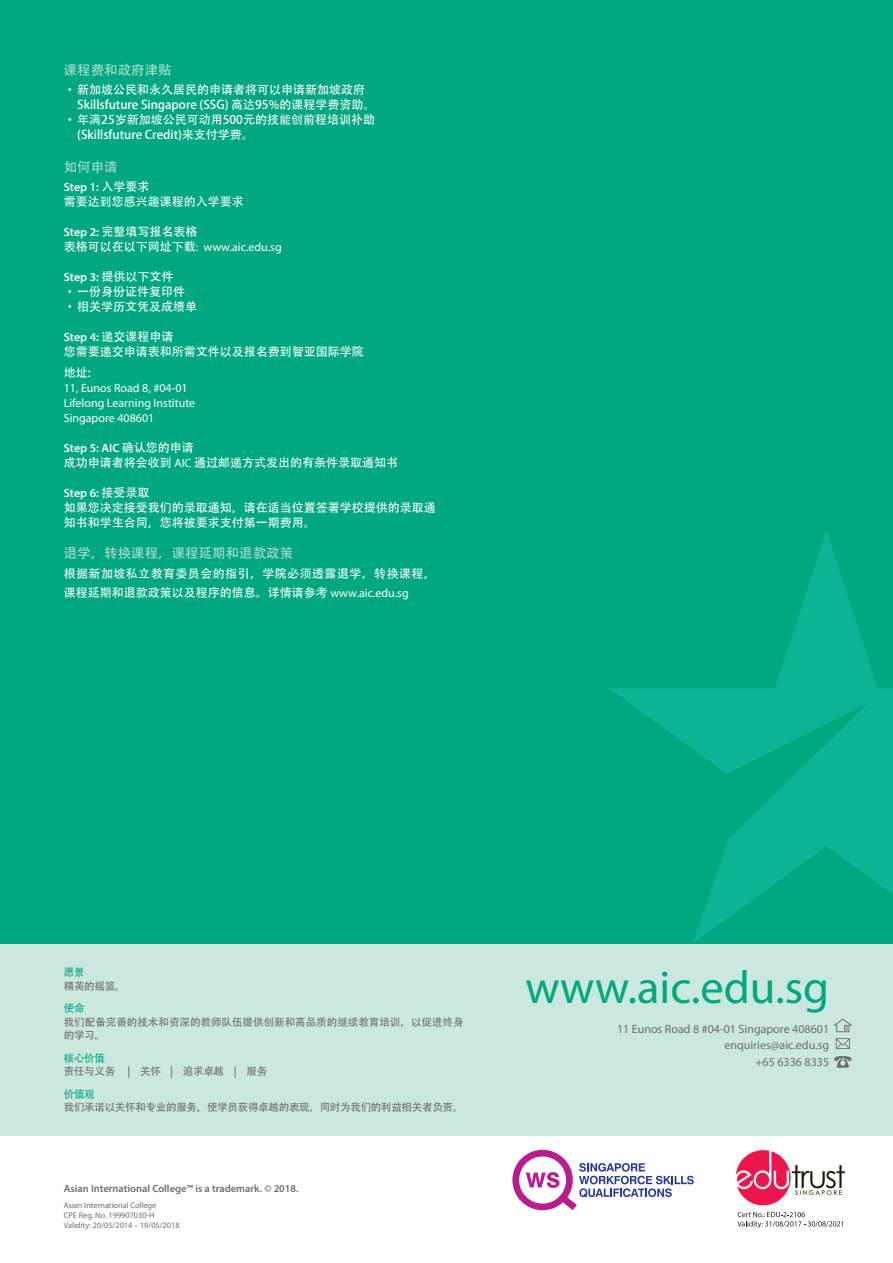
<style>
.page{position:relative;width:893px;height:1263px;background:#fff}
.page>*{position:absolute;margin:0;border:0;box-sizing:border-box;transform-origin:0 0}
.back_copy{font:46.5px "Myriad Pro";color:#00a77f}
.t1{font:13.5px "Adobe Heiti Std";color:#b2ded1}
.back_copy-2{font:12px/15px "Adobe Heiti Std";color:#fff}
.back_copy-3{font:12px "Myriad Pro";color:#fff}
.back_copy-4{font:12px/19.5px "Adobe Heiti Std";letter-spacing:.035em;color:#fff}
.back_copy-5{font:12px "Myriad Pro";color:#6c6d70}
.back_copy-6{font:600 12px "Myriad Pro";letter-spacing:-.005em;color:#fff}
.back_copy-7{font:10.5px "Adobe Heiti Std";letter-spacing:-.025em;color:#6c6d70}
.back_copy-8{font:600 10.5px "Myriad Pro";color:#6c6d70}
.back_copy-9{font:10.5px/13.5px "Adobe Heiti Std";color:#6c6d70}
.t2{font:10.5px "Adobe Heiti Std";letter-spacing:-.025em;color:#00a77f}
.back_copy-10{font:8.25px "Myriad Pro";color:#6c6d70}
.s1{font-family:"Adobe Heiti Std";font-weight:400}
.s2{font-family:"Myriad Pro";font-weight:600}
.s3{font-family:"Adobe Heiti Std"}
.s4{font-family:"Myriad Pro"}
</style>
<div class="page">
<div style="left:0;top:0;width:893px;height:965px;background:#00a77f"></div>
<svg style="left:609px;top:531px;width:284px;height:412px"></svg>
<div style="left:0;top:944px;width:893px;height:191px;background:#cbe8df"></div>
<svg style="left:836px;top:1038px;width:14px;height:11px"></svg>
<svg style="left:833px;top:1018px;width:20px;height:14px"></svg>
<svg style="left:834px;top:1056px;width:17px;height:12px"></svg>
<svg style="left:512px;top:1150px;width:182px;height:60px"></svg>
<img style="left:735px;top:1150px;width:111px;height:56px">
<svg style="left:737px;top:1212px;width:106px;height:16px"></svg>
<p class="t1" style="left:64px;top:62px;width:109px">课程费和政府津贴</p>
<p class="back_copy-2" style="left:77px;top:83px;width:300px;text-indent:-14px">•新加坡公民和永久居民的申请者将可以申请新加坡政府<br>Skillsfuture Singapore (SSG) 高达95%的课程学费资助。</p>
<p class="back_copy-2" style="left:77px;top:113px;width:299px;text-indent:-14px">•年满25岁新加坡公民可动用500元的技能创前程培训补助(Skillsfuture Credit)来支付学费。</p>
<p class="t1" style="left:64px;top:158px;width:55px">如何申请</p>
<p class="back_copy-6" style="left:64px;top:179px;width:87px">Step 1: <span class="s1">入学要求</span></p>
<p class="back_copy-2" style="left:64px;top:194px;width:181px">需要达到您感兴趣课程的入学要求</p>
<p class="back_copy-2" style="left:64px;top:224px;width:135px"><span class="s2">Step 2:</span> 完整填写报名表格</p>
<p class="back_copy-3" style="left:64px;top:240px;width:219px"><span class="s3">表格可以在以下网址下载</span>: www.aic.edu.sg</p>
<p class="back_copy-6" style="left:64px;top:269px;width:111px">Step 3: <span class="s1">提供以下文件</span></p>
<p class="back_copy-2" style="left:64px;top:284px;width:123px">•一份身份证件复印件</p>
<p class="back_copy-2" style="left:64px;top:299px;width:135px">•相关学历文凭及成绩单</p>
<p class="back_copy-6" style="left:64px;top:329px;width:111px">Step 4: <span class="s1">递交课程申请</span></p>
<p class="back_copy-2" style="left:64px;top:344px;width:301px">您需要递交申请表和所需文件以及报名费到智亚国际学院</p>
<p class="back_copy-2" style="left:64px;top:365px;width:28px">地址:</p>
<p class="back_copy-3" style="left:64px;top:381px;width:125px">11, Eunos Road 8, #04-01</p>
<p class="back_copy-3" style="left:64px;top:396px;width:133px">Lifelong Learning Institute</p>
<p class="back_copy-3" style="left:64px;top:411px;width:92px">Singapore 408601</p>
<p class="back_copy-6" style="left:64px;top:440px;width:132px">Step 5: AIC <span class="s1">确认您的申请</span></p>
<p class="back_copy-2" style="left:64px;top:455px;width:336px">成功申请者将会收到 <span class="s4">AIC</span> 通过邮递方式发出的有条件录取通知书</p>
<p class="back_copy-6" style="left:64px;top:485px;width:87px">Step 6: <span class="s1">接受录取</span></p>
<p class="back_copy-2" style="left:64px;top:500px;width:374px">如果您决定接受我们的录取通知，请在适当位置签署学校提供的录取通知书和学生合同，您将被要求支付第一期费用。</p>
<p class="t1" style="left:64px;top:545px;width:231px">退学，转换课程，课程延期和退款政策</p>
<p class="back_copy-4" style="left:64px;top:564px;width:374px">根据新加坡私立教育委员会的指引，学院必须透露退学，转换课程，课程延期和退款政策以及程序的信息。详情请参考 <span class="s4">www.aic.edu.sg</span></p>
<p class="t2" style="left:64px;top:966px;width:22px">愿景</p>
<p class="back_copy-7" style="left:64px;top:980px;width:63px">精英的摇篮。</p>
<p class="t2" style="left:64px;top:1002px;width:22px">使命</p>
<p class="back_copy-9" style="left:64px;top:1015px;width:401px">我们配备完善的技术和资深的教师队伍提供创新和高品质的继续教育培训，以促进终身的学习。</p>
<p class="t2" style="left:64px;top:1052px;width:43px">核心价值</p>
<p class="back_copy-7" style="left:64px;top:1065px;width:205px">责任与义务 | 关怀 | 追求卓越 | 服务</p>
<p class="t2" style="left:64px;top:1088px;width:32px">价值观</p>
<p class="back_copy-7" style="left:64px;top:1101px;width:401px">我们承诺以关怀和专业的服务，使学员获得卓越的表现，同时为我们的利益相关者负责。</p>
<p class="back_copy-8" style="left:64px;top:1181px;width:236px">Asian International College™ is a trademark. © 2018.</p>
<p class="back_copy-10" style="left:64px;top:1200px;width:94px">Asian International College</p>
<p class="back_copy-10" style="left:64px;top:1210px;width:92px">CPE Reg. No. 199907030-H</p>
<p class="back_copy-10" style="left:64px;top:1220px;width:117px">Validity: 20/05/2014 – 19/05/2018</p>
<p class="back_copy" style="left:525px;top:959px;width:305px">www.aic.edu.sg</p>
<p class="back_copy-5" style="left:617px;top:1021px;width:214px">11 Eunos Road 8 #04-01 Singapore 408601</p>
<p class="back_copy-5" style="left:724px;top:1038px;width:106px">enquiries@aic.edu.sg</p>
<p class="back_copy-5" style="left:755px;top:1054px;width:75px">+65 6336 8335</p>
</div>
